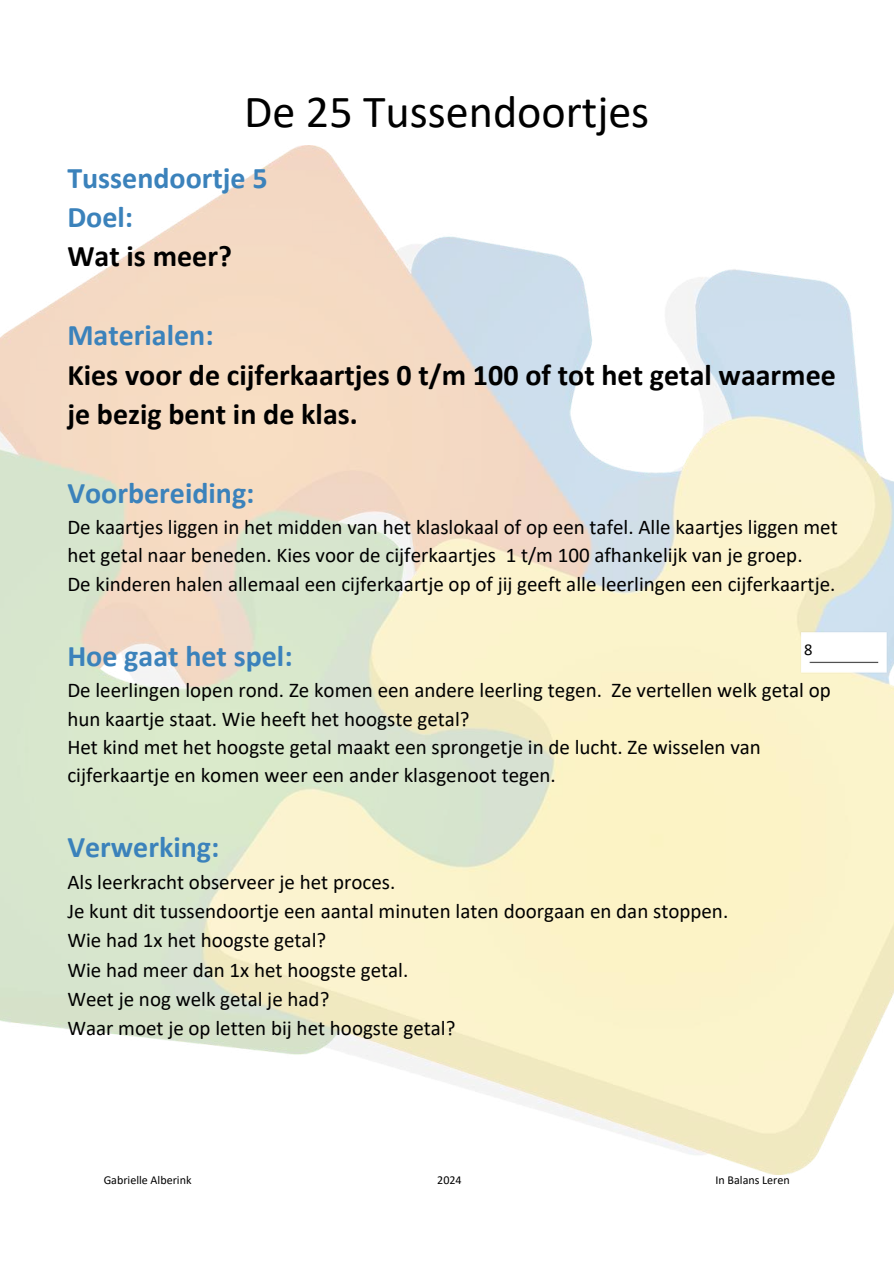
<style>
.page{position:relative;width:894px;height:1264px;background:#fff}
.page>*{position:absolute;margin:0;border:0;box-sizing:border-box;transform-origin:0 0}
.t1{font:46.05px "Calibri";color:#000}
.t2{font:700 30px/39.3px "Calibri";color:#000}
.t3{font:700 30px/39.3px "Calibri";color:#3b82bb}
.t4{font:21px/28.2px "Calibri";color:#000}
.t5{font:16.5px "Calibri";color:#000}
.t6{font:12px "Calibri";color:#000}
</style>
<div class="page">
<img style="left:793px;top:625px;width:100px;height:54px">
<h1 class="t1" style="left:244px;top:93px;width:406px">De 25 Tussendoortjes</h1>
<h2 class="t3" style="left:67px;top:160px;width:202px">Tussendoortje 5<br>Doel:</h2>
<h2 class="t2" style="left:67px;top:239px;width:166px">Wat is meer?</h2>
<h2 class="t3" style="left:67px;top:318px;width:148px">Materialen:</h2>
<h2 class="t2" style="left:67px;top:357px;width:769px">Kies voor de cijferkaartjes 0 t/m 100 of tot het getal waarmee je bezig bent in de klas.</h2>
<h2 class="t3" style="left:67px;top:475px;width:188px">Voorbereiding:</h2>
<p class="t4" style="left:67px;top:515px;width:771px">De kaartjes liggen in het midden van het klaslokaal of op een tafel. Alle kaartjes liggen met het getal naar beneden. Kies voor de cijferkaartjes 1 t/m 100 afhankelijk van je groep.<br>De kinderen halen allemaal een cijferkaartje op of jij geeft alle leerlingen een cijferkaartje.</p>
<p class="t5" style="left:804px;top:643px;width:10px">8</p>
<h2 class="t3" style="left:67px;top:638px;width:227px">Hoe gaat het spel:</h2>
<p class="t4" style="left:67px;top:678px;width:764px">De leerlingen lopen rond. Ze komen een andere leerling tegen. Ze vertellen welk getal op hun kaartje staat. Wie heeft het hoogste getal?<br>Het kind met het hoogste getal maakt een sprongetje in de lucht. Ze wisselen van cijferkaartje en komen weer een ander klasgenoot tegen.</p>
<h2 class="t3" style="left:67px;top:830px;width:153px">Verwerking:</h2>
<p class="t4" style="left:67px;top:868px;width:662px;line-height:29.2px">Als leerkracht observeer je het proces.<br>Je kunt dit tussendoortje een aantal minuten laten doorgaan en dan stoppen.<br>Wie had 1x het hoogste getal?<br>Wie had meer dan 1x het hoogste getal.<br>Weet je nog welk getal je had?<br>Waar moet je op letten bij het hoogste getal?</p>
<p class="t6" style="left:104px;top:1174px;width:89px">Gabrielle Alberink</p>
<p class="t6" style="left:437px;top:1174px;width:26px">2024</p>
<p class="t6" style="left:715px;top:1174px;width:76px">In Balans Leren</p>
</div>
